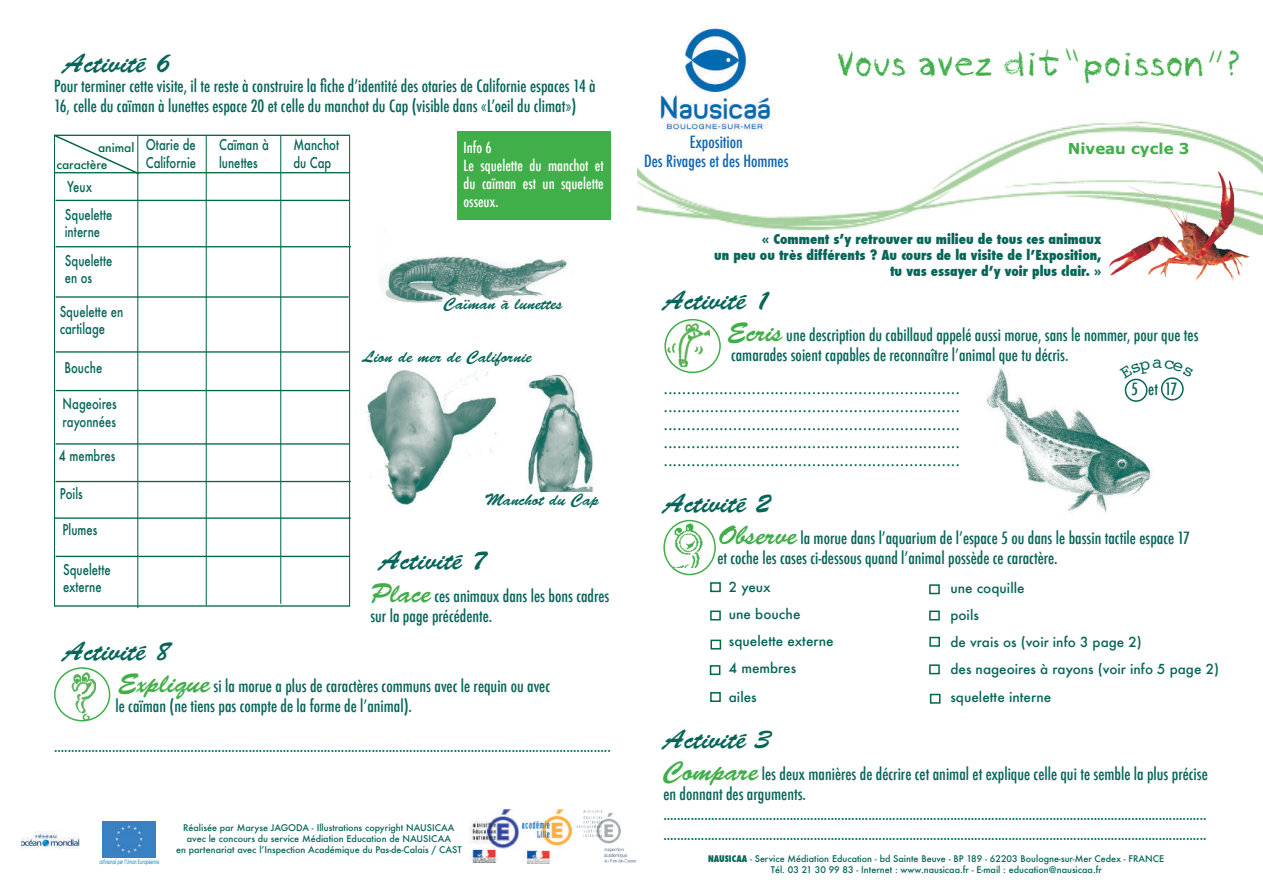
<style>
.page{position:relative;width:1263px;height:893px;background:#fff}
.page>*{position:absolute;margin:0;border:0;box-sizing:border-box;transform-origin:0 0}
.t1{font:36px "pastel";color:#40ae49}
.t2{font:27px "Brush Script Std";color:#066559}
.t3{font:500 condensed 16.5px/19.8px "Futura";color:#066559}
.t4{font:16.5px "Brush Script Std";color:#066559}
.t5{font:500 condensed 16.5px/19.8px "Futura";color:#1166b2;text-align:center}
.t6{font:500 15px/18px "Futura";color:#00693f;text-align:justify}
.t7{font:500 condensed 15px/18px "Futura";color:#fff}
.t8{font:700 15px "Verdana";color:#40ae49}
.t9{font:500 14.55px/17.4px "Futura";color:#066559;scale:.78 1}
.t10{font:500 13.5px/27px "Futura";color:#066559}
.t11{font:800 condensed 13.5px/16.2px "Futura";color:#066559;text-align:right}
.t12{font:500 12px/16.4px "Futura";color:#00693f}
.t13{font:500 9px/10.8px "Futura";color:#066559;text-align:center}
.t14{font:6px "Verdana";color:#007ec4;scale:.59 1}
.s1{font-family:"Brush Script Std";font-weight:400;font-stretch:normal;font-size:27px;color:#40ae49}
.s2{font-weight:800;font-stretch:condensed}
</style>
<div class="page">
<img style="left:986px;top:367px;width:165px;height:146px">
<img style="left:670px;top:522px;width:33px;height:45px">
<div style="left:663px;top:520px;width:53px;height:55px;border:2px solid #40ae49;border-radius:50%"></div>
<div style="left:710px;top:582px;width:11px;height:10px;border:2px solid #00693f"></div>
<div style="left:929px;top:611px;width:11px;height:9px;border:2px solid #00693f"></div>
<div style="left:929px;top:584px;width:11px;height:10px;border:2px solid #00693f"></div>
<div style="left:930px;top:694px;width:10px;height:10px;border:2px solid #00693f"></div>
<div style="left:710px;top:692px;width:11px;height:10px;border:2px solid #00693f"></div>
<div style="left:929px;top:664px;width:11px;height:10px;border:2px solid #00693f"></div>
<div style="left:710px;top:665px;width:10px;height:10px;border:2px solid #00693f"></div>
<div style="left:929px;top:637px;width:11px;height:10px;border:2px solid #00693f"></div>
<div style="left:710px;top:640px;width:11px;height:9px;border:2px solid #00693f"></div>
<div style="left:710px;top:611px;width:11px;height:9px;border:2px solid #00693f"></div>
<img style="left:667px;top:321px;width:42px;height:46px">
<div style="left:664px;top:319px;width:57px;height:54px;border:2px solid #40ae49;border-radius:50%"></div>
<hr style="left:55px;top:172px;width:295px;height:1px;background:#00693f">
<div style="left:458px;top:132px;width:153px;height:88px;background:#40ae49"></div>
<img style="left:67px;top:668px;width:32px;height:51px">
<div style="left:54px;top:667px;width:56px;height:54px;border:2px solid #40ae49;border-radius:50%"></div>
<div style="left:1125px;top:379px;width:22px;height:23px;border:2px solid #066559;border-radius:50%"></div>
<div style="left:1161px;top:377px;width:23px;height:24px;border:2px solid #066559;border-radius:50%"></div>
<img style="left:384px;top:256px;width:185px;height:47px">
<img style="left:527px;top:373px;width:66px;height:118px">
<img style="left:365px;top:361px;width:135px;height:146px">
<hr style="left:137px;top:136px;width:1px;height:472px;background:#00693f">
<hr style="left:280px;top:136px;width:1px;height:468px;background:#00693f">
<hr style="left:206px;top:136px;width:1px;height:469px;background:#00693f">
<hr style="left:56px;top:200px;width:294px;height:1px;background:#00693f">
<hr style="left:56px;top:246px;width:295px;height:1px;background:#00693f">
<hr style="left:56px;top:296px;width:293px;height:2px;background:#00693f">
<hr style="left:56px;top:351px;width:294px;height:2px;background:#00693f">
<hr style="left:56px;top:390px;width:294px;height:1px;background:#00693f">
<hr style="left:56px;top:443px;width:294px;height:1px;background:#00693f">
<hr style="left:56px;top:481px;width:295px;height:1px;background:#00693f">
<hr style="left:54px;top:517px;width:297px;height:2px;background:#00693f">
<hr style="left:56px;top:556px;width:294px;height:1px;background:#00693f">
<svg style="left:54px;top:134px;width:87px;height:42px"></svg>
<img style="left:638px;top:123px;width:625px;height:112px">
<img style="left:646px;top:28px;width:144px;height:113px">
<img style="left:1107px;top:171px;width:145px;height:110px">
<img style="left:103px;top:821px;width:53px;height:36px">
<img style="left:21px;top:831px;width:59px;height:18px">
<img style="left:469px;top:809px;width:50px;height:54px">
<img style="left:522px;top:809px;width:49px;height:54px">
<img style="left:577px;top:809px;width:59px;height:53px">
<svg style="left:1119px;top:367px;width:59px;height:12px"></svg>
<h2 class="t2" style="left:63px;top:49px;width:109px">Activité 6</h2>
<p class="t3" style="left:54px;top:76px;width:543px">Pour terminer cette visite, il te reste à construire la fiche d’identité des otaries de Californie espaces 14 à<br>16, celle du caïman à lunettes espace 20 et celle du manchot du Cap (visible dans «L’oeil du climat»)</p>
<p class="t7" style="left:463px;top:139px;width:142px">Info 6<br>Le squelette du manchot et du caïman est un squelette osseux.</p>
<p class="t9" style="left:146px;top:136px;width:66px">Otarie de<br>Californie</p>
<p class="t9" style="left:293px;top:136px;width:60px">Manchot du Cap</p>
<p class="t9" style="left:219px;top:136px;width:65px">Caïman à lunettes</p>
<p class="t12" style="left:56px;top:140px;width:80px;text-indent:42px">animal caractère</p>
<p class="t9" style="left:65px;top:172px;width:63px;line-height:28px">Yeux<br>Squelette</p>
<p class="t9" style="left:65px;top:217px;width:63px;line-height:28.5px">interne<br>Squelette</p>
<p class="t9" style="left:65px;top:269px;width:37px">en os</p>
<p class="t9" style="left:60px;top:303px;width:83px">Squelette en cartilage</p>
<p class="t9" style="left:64px;top:358px;width:50px">Bouche</p>
<p class="t9" style="left:63px;top:395px;width:71px">Nageoires rayonnées</p>
<p class="t9" style="left:59px;top:447px;width:74px">4 membres</p>
<p class="t9" style="left:60px;top:485px;width:31px">Poils</p>
<p class="t9" style="left:63px;top:521px;width:46px">Plumes</p>
<p class="t9" style="left:63px;top:560px;width:63px">Squelette externe</p>
<p class="t4" style="left:444px;top:294px;width:120px">Caïman à lunettes</p>
<p class="t4" style="left:362px;top:347px;width:171px">Lion de mer de Californie</p>
<p class="t4" style="left:485px;top:490px;width:116px">Manchot du Cap</p>
<h2 class="t2" style="left:380px;top:546px;width:109px">Activité 7</h2>
<p class="t3" style="left:370px;top:586px;width:241px"><span class="s1">Place</span> ces animaux dans les bons cadres sur la page précédente.</p>
<h2 class="t2" style="left:63px;top:636px;width:109px">Activité 8</h2>
<p class="t3" style="left:115px;top:676px;width:436px"><span class="s1">Explique</span> si la morue a plus de caractères communs avec le requin ou avec le caïman (ne tiens pas compte de la forme de l’animal).</p>
<p class="t3" style="left:54px;top:736px;width:558px">...................................................................................................................................................................</p>
<p class="t14" style="left:99px;top:858px;width:103px">cofinancé par l’Union Européenne</p>
<p class="t13" style="left:176px;top:822px;width:287px">Réalisée par Maryse JAGODA - Illustrations copyright NAUSICAA avec le concours du service Médiation Education de NAUSICAA<br>en partenariat avec l’Inspection Académique du Pas-de-Calais / CAST</p>
<p class="t5" style="left:644px;top:132px;width:146px">Exposition<br>Des Rivages et des Hommes</p>
<h1 class="t1" style="left:837px;top:47px;width:407px">Vous avez dit poisson ?</h1>
<p class="t8" style="left:1068px;top:138px;width:123px">Niveau cycle 3</p>
<p class="t11" style="left:714px;top:231px;width:389px">« Comment s’y retrouver au milieu de tous ces animaux<br>un peu ou très différents ? Au cours de la visite de l’Exposition, tu vas essayer d’y voir plus clair. »</p>
<h2 class="t2" style="left:663px;top:285px;width:109px">Activité 1</h2>
<p class="t3" style="left:728px;top:325px;width:472px"><span class="s1">Ecris</span> une description du cabillaud appelé aussi morue, sans le nommer, pour que tes camarades soient capables de reconnaître l’animal que tu décris.</p>
<p class="t3" style="left:1131px;top:379px;width:48px">5 et 17</p>
<p class="t6" style="left:663px;top:380px;width:298px">................................................................ ................................................................ ................................................................ ................................................................ ................................................................</p>
<h2 class="t2" style="left:663px;top:488px;width:109px">Activité 2</h2>
<p class="t3" style="left:717px;top:528px;width:474px"><span class="s1">Observe</span> la morue dans l’aquarium de l’espace 5 ou dans le bassin tactile espace 17 et coche les cases ci-dessous quand l’animal possède ce caractère.</p>
<p class="t10" style="left:729px;top:573px;width:106px">2 yeux<br>une bouche squelette externe<br>4 membres</p>
<p class="t10" style="left:729px;top:683px;width:29px">ailes</p>
<p class="t10" style="left:950px;top:574px;width:270px">une coquille<br>poils<br>de vrais os (voir info 3 page 2)<br>des nageoires à rayons (voir info 5 page 2)</p>
<p class="t10" style="left:950px;top:684px;width:102px">squelette interne</p>
<h2 class="t2" style="left:663px;top:724px;width:109px">Activité 3</h2>
<p class="t3" style="left:663px;top:764px;width:546px"><span class="s1">Compare</span> les deux manières de décrire cet animal et explique celle qui te semble la plus précise en donnant des arguments. ............................................................................................................................................................... ...............................................................................................................................................................</p>
<p class="t13" style="left:708px;top:853px;width:458px"><span class="s2">NAUSICAA</span> - Service Médiation Education - bd Sainte Beuve - BP 189 - 62203 Boulogne-sur-Mer Cedex - FRANCE<br>Tél. 03 21 30 99 83 - Internet : www.nausicaa.fr - E-mail : education@nausicaa.fr</p>
</div>
